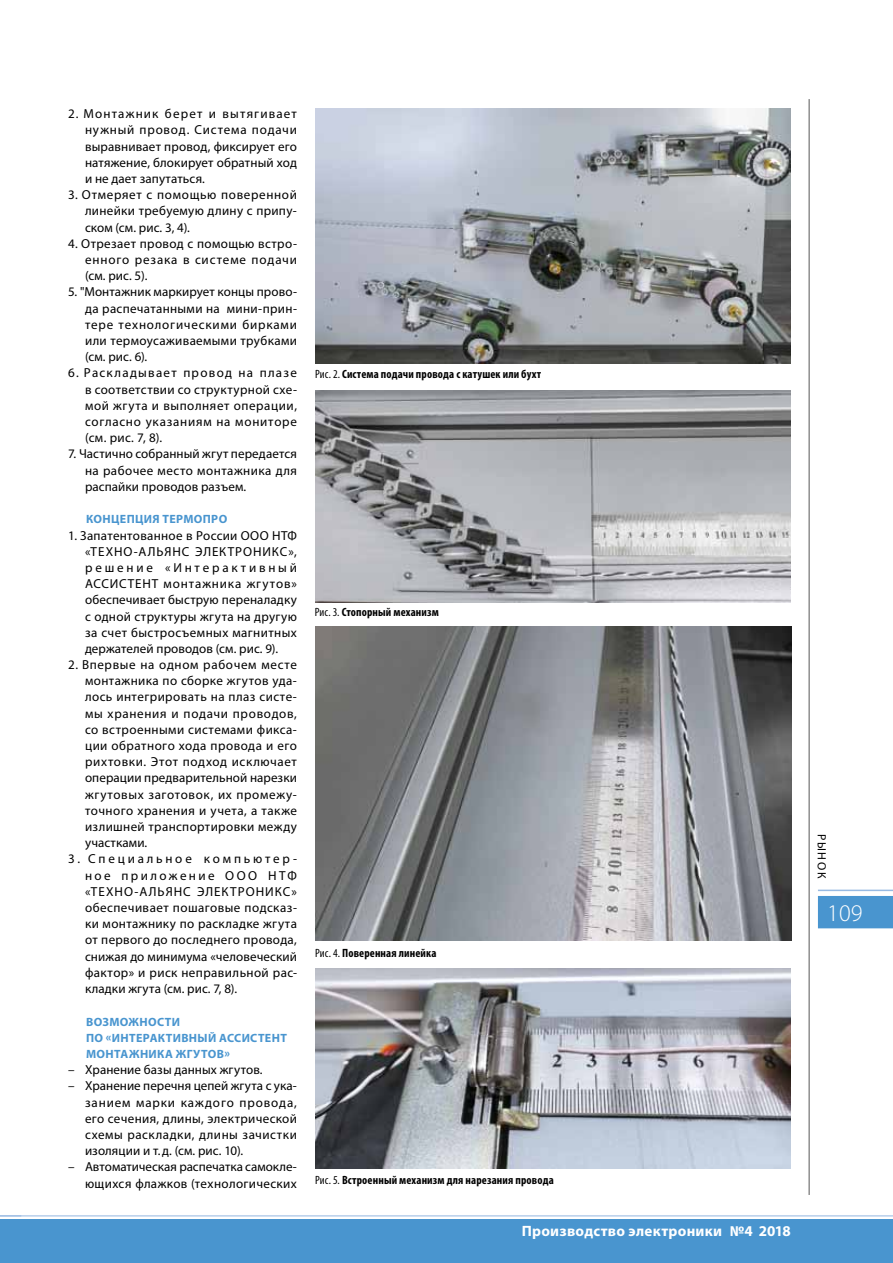
<style>
.page{position:relative;width:893px;height:1263px;background:#fff}
.page>*{position:absolute;margin:0;border:0;box-sizing:border-box;transform-origin:0 0}
.t1{font:300 24px "Myriad Pro";color:#fff}
.t2{font:700 15px "Myriad Pro";letter-spacing:.015em;color:#fff}
.t3{font:13.05px/16.2px "Myriad Pro";letter-spacing:.03em;color:#000;text-align:justify}
.t4{font:13.05px/16.2px "Myriad Pro";letter-spacing:.005em;color:#000;text-align:right}
.t5{font:700 condensed 12px "Myriad Pro";letter-spacing:.01em;color:#000}
.t6{font:700 12px/16.2px "Myriad Pro";letter-spacing:.03em;color:#4995cf}
.t7{font:12px "Myriad Pro";letter-spacing:.14em;color:#000}
.s1{font-weight:400}
</style>
<div class="page">
<hr style="left:809px;top:99px;width:1px;height:1096px;background:#565656">
<div style="left:818px;top:896px;width:75px;height:32px;background:#4995cf"></div>
<hr style="left:818px;top:890px;width:75px;height:1px;background:#98bae2">
<hr style="left:0;top:1215px;width:893px;height:1px;background:#98bae2">
<div style="left:0;top:1220px;width:893px;height:43px;background:#4995cf"></div>
<svg style="left:0;top:1215px;width:21px;height:1px"></svg>
<img style="left:315px;top:108px;width:476px;height:256px">
<img style="left:315px;top:390px;width:476px;height:212px">
<img style="left:315px;top:626px;width:476px;height:314px">
<img style="left:315px;top:968px;width:475px;height:200px">
<p class="t3" style="left:85px;top:106px;width:213px;text-indent:-17px">2. Монтажник берет и вытягивает нужный провод. Система подачи выравнивает провод, фиксирует его натяжение, блокирует обратный ход и не дает запутаться.</p>
<p class="t3" style="left:85px;top:187px;width:213px;text-indent:-17px">3. Отмеряет с помощью поверенной линейки требуемую длину с припу&shy;ском (см. рис. 3, 4).</p>
<p class="t3" style="left:85px;top:235px;width:213px;text-indent:-17px">4. Отрезает провод с помощью встро&shy;енного резака в системе подачи (см. рис. 5).</p>
<p class="t3" style="left:85px;top:284px;width:213px;text-indent:-17px">5. "Монтажник маркирует концы прово&shy;да распечатанными на мини-прин&shy;тере технологическими бирками или термоусаживаемыми трубками (см. рис. 6).</p>
<p class="t3" style="left:85px;top:365px;width:213px;text-indent:-17px">6. Раскладывает провод на плазе в соответствии со структурной схе&shy;мой жгута и выполняет операции, согласно указаниям на мониторе (см. рис. 7, 8).</p>
<p class="t3" style="left:85px;top:446px;width:213px;text-indent:-17px">7. Частично собранный жгут передается на рабочее место монтажника для распайки проводов разъем.</p>
<p class="t6" style="left:86px;top:511px;width:100px">Концепция ТЕРМОПРО</p>
<p class="t3" style="left:85px;top:527px;width:213px;text-indent:-17px">1. Запатентованное в России ООО НТФ «ТЕХНО-АЛЬЯНС ЭЛЕКТРОНИКС», решение «Интерактивный АССИСТЕНТ монтажника жгутов» обеспечивает быструю переналадку с одной структуры жгута на другую за счет быстросъемных магнитных держателей проводов (см. рис. 9).</p>
<p class="t3" style="left:85px;top:656px;width:213px;text-indent:-17px">2. Впервые на одном рабочем месте монтажника по сборке жгутов уда&shy;лось интегрировать на плаз систе&shy;мы хранения и подачи проводов, со встроенными системами фикса&shy;ции обратного хода провода и его рихтовки. Этот подход исключает операции предварительной нарезки жгутовых заготовок, их промежу&shy;точного хранения и учета, а также излишней транспортировки между участками.</p>
<p class="t3" style="left:85px;top:851px;width:213px;text-indent:-17px">3. Специальное компьютер&shy;ное приложение ООО НТФ «ТЕХНО-АЛЬЯНС ЭЛЕКТРОНИКС» обеспечивает пошаговые подсказ&shy;ки монтажнику по раскладке жгута от первого до последнего провода, снижая до минимума «человеческий фактор» и риск неправильной рас&shy;кладки жгута (см. рис. 7, 8).</p>
<p class="t6" style="left:86px;top:1013px;width:80px">Возможности<br>ПО «Инте</p>
<p class="t6" style="left:143px;top:1029px;width:16px">ракти</p>
<p class="t6" style="left:181px;top:1029px;width:107px">вный АССИСТЕНТ</p>
<p class="t6" style="left:86px;top:1045px;width:28px">монта</p>
<p class="t6" style="left:129px;top:1045px;width:20px">жника</p>
<p class="t6" style="left:176px;top:1045px;width:56px">жгутов»</p>
<p class="t4" style="left:68px;top:1061px;width:196px">– Хранение базы данных жгутов.</p>
<p class="t3" style="left:85px;top:1078px;width:213px;text-indent:-17px">– Хранение перечня цепей жгута с ука&shy;занием марки каждого провода, его сечения, длины, электрической схемы раскладки, длины зачистки изоляции и т.д. (см. рис. 10).</p>
<p class="t4" style="left:68px;top:1159px;width:230px">– Автоматическая распечатка самокле&shy;ющихся флажков (технологических</p>
<p class="t5" style="left:315px;top:367px;width:228px"><span class="s1">Рис. 2.</span> Система подачи провода с катушек или бухт</p>
<p class="t5" style="left:315px;top:605px;width:126px"><span class="s1">Рис. 3.</span> Стопорный механизм</p>
<p class="t5" style="left:315px;top:945px;width:123px"><span class="s1">Рис. 4.</span> Поверенная линейка</p>
<p class="t5" style="left:315px;top:1172px;width:240px"><span class="s1">Рис. 5.</span> Встроенный механизм для нарезания провода</p>
<p class="t2" style="left:522px;top:1221px;width:271px">Производство электроники №4 2018</p>
<p class="t7" style="left:829px;top:834px;width:46px;rotate:90deg">РЫНОК</p>
<h1 class="t1" style="left:827px;top:899px;width:37px">109</h1>
</div>
